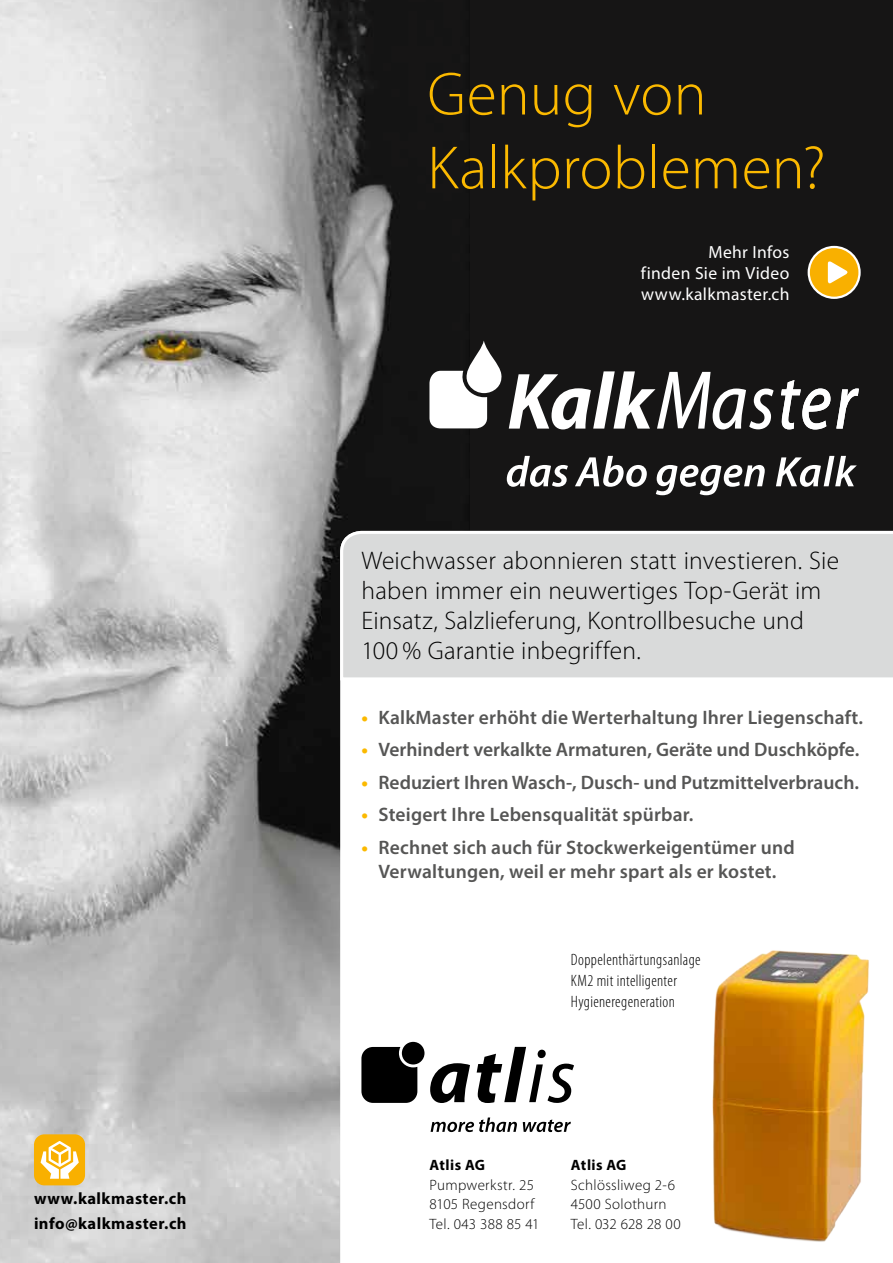
<style>
.page{position:relative;width:893px;height:1263px;background:#161515}
.page>*{position:absolute;margin:0;border:0;box-sizing:border-box;transform-origin:0 0}
.t1{font:300 61.5px/73.8px "Myriad Pro";letter-spacing:.005em;color:#fbb900}
.t2{font:300 25.5px/30px "Myriad Pro";letter-spacing:.01em;color:#000}
.t3{font:600 19.5px/24px "Myriad Pro";letter-spacing:.01em;color:#565655;text-align:center}
.t4{font:17.55px/20.7px "Myriad Pro";letter-spacing:.02em;color:#fff;text-align:justify}
.t5{font:300 condensed 16.5px/21px "Myriad Pro";letter-spacing:.02em;color:#000}
.t6{font:700 16.5px/25.2px "Myriad Pro";letter-spacing:.025em;color:#000}
.t7{font:300 15px/19.5px "Myriad Pro";letter-spacing:.02em;color:#000}
.t8{font:700 15px "Myriad Pro";letter-spacing:.03em;color:#000}
.s1{font-weight:700;color:#fbb900}
</style>
<div class="page">
<img style="left:0;top:0;width:470px;height:1263px">
<div style="left:340px;top:682px;width:553px;height:581px;background:#fff"></div>
<svg style="left:429px;top:341px;width:73px;height:87px"></svg>
<svg style="left:509px;top:371px;width:265px;height:58px"></svg>
<svg style="left:781px;top:380px;width:49px;height:49px"></svg>
<svg style="left:836px;top:388px;width:23px;height:41px"></svg>
<svg style="left:507px;top:456px;width:61px;height:31px"></svg>
<svg style="left:575px;top:456px;width:72px;height:31px"></svg>
<svg style="left:656px;top:465px;width:109px;height:30px"></svg>
<svg style="left:776px;top:456px;width:81px;height:31px"></svg>
<svg style="left:431px;top:1117px;width:86px;height:15px"></svg>
<svg style="left:523px;top:1119px;width:48px;height:13px"></svg>
<svg style="left:361px;top:1047px;width:56px;height:56px;background:#111"></svg>
<svg style="left:430px;top:1063px;width:40px;height:40px;background:#5f5f5f"></svg>
<svg style="left:477px;top:1047px;width:97px;height:56px;background:#a1a1a1"></svg>
<div style="left:402px;top:1042px;width:22px;height:22px;background:#000;border-radius:50%"></div>
<svg style="left:339px;top:529px;width:554px;height:153px;background:#d8d9d9"></svg>
<img style="left:712px;top:942px;width:167px;height:309px">
<div style="left:34px;top:1134px;width:51px;height:51px;background:#f9b000;border-radius:10px"></div>
<svg style="left:41px;top:1141px;width:38px;height:38px"></svg>
<div style="left:809px;top:247px;width:50px;height:51px;background:#f9b000;border-radius:50%"></div>
<div style="left:808px;top:246px;width:53px;height:53px;border:2px solid #fff;border-radius:50%"></div>
<svg style="left:828px;top:261px;width:20px;height:23px"></svg>
<p class="t6" style="left:34px;top:1185px;width:154px">www.kalkmaster.ch info@kalkmaster.ch</p>
<h1 class="t1" style="left:427px;top:57px;width:400px">Genug von<br>Kalkproblemen?</h1>
<p class="t4" style="left:641px;top:242px;width:150px;text-indent:68px">Mehr Infos finden Sie im Video www.kalkmaster.ch</p>
<h2 class="t2" style="left:361px;top:545px;width:479px">Weichwasser abonnieren statt investieren. Sie haben immer ein neuwertiges Top-Gerät im Einsatz, Salzlieferung, Kontrollbesuche und 100 % Garantie inbegriffen.</h2>
<p class="t3" style="left:361px;top:705px;width:503px"><span class="s1">•</span> KalkMaster erhöht die Werterhaltung Ihrer Liegenschaft.</p>
<p class="t3" style="left:361px;top:737px;width:499px"><span class="s1">•</span> Verhindert verkalkte Armaturen, Geräte und Duschköpfe.</p>
<p class="t3" style="left:361px;top:770px;width:499px"><span class="s1">•</span> Reduziert Ihren Wasch-, Dusch- und Putzmittelverbrauch.</p>
<p class="t3" style="left:361px;top:802px;width:333px"><span class="s1">•</span> Steigert Ihre Lebensqualität spürbar.</p>
<p class="t3" style="left:361px;top:835px;width:435px"><span class="s1">•</span> Rechnet sich auch für Stockwerkeigentümer und<br>Verwaltungen, weil er mehr spart als er kostet.</p>
<p class="t5" style="left:571px;top:949px;width:131px">Doppelenthärtungsanlage<br>KM2 mit intelligenter<br>Hygieneregeneration</p>
<p class="t8" style="left:429px;top:1155px;width:57px">Atlis AG</p>
<p class="t7" style="left:429px;top:1175px;width:112px">Pumpwerkstr. 25<br>8105 Regensdorf<br>Tel. 043 388 85 41</p>
<p class="t8" style="left:571px;top:1155px;width:57px">Atlis AG</p>
<p class="t7" style="left:571px;top:1175px;width:111px">Schlössliweg 2-6<br>4500 Solothurn<br>Tel. 032 628 28 00</p>
</div>
